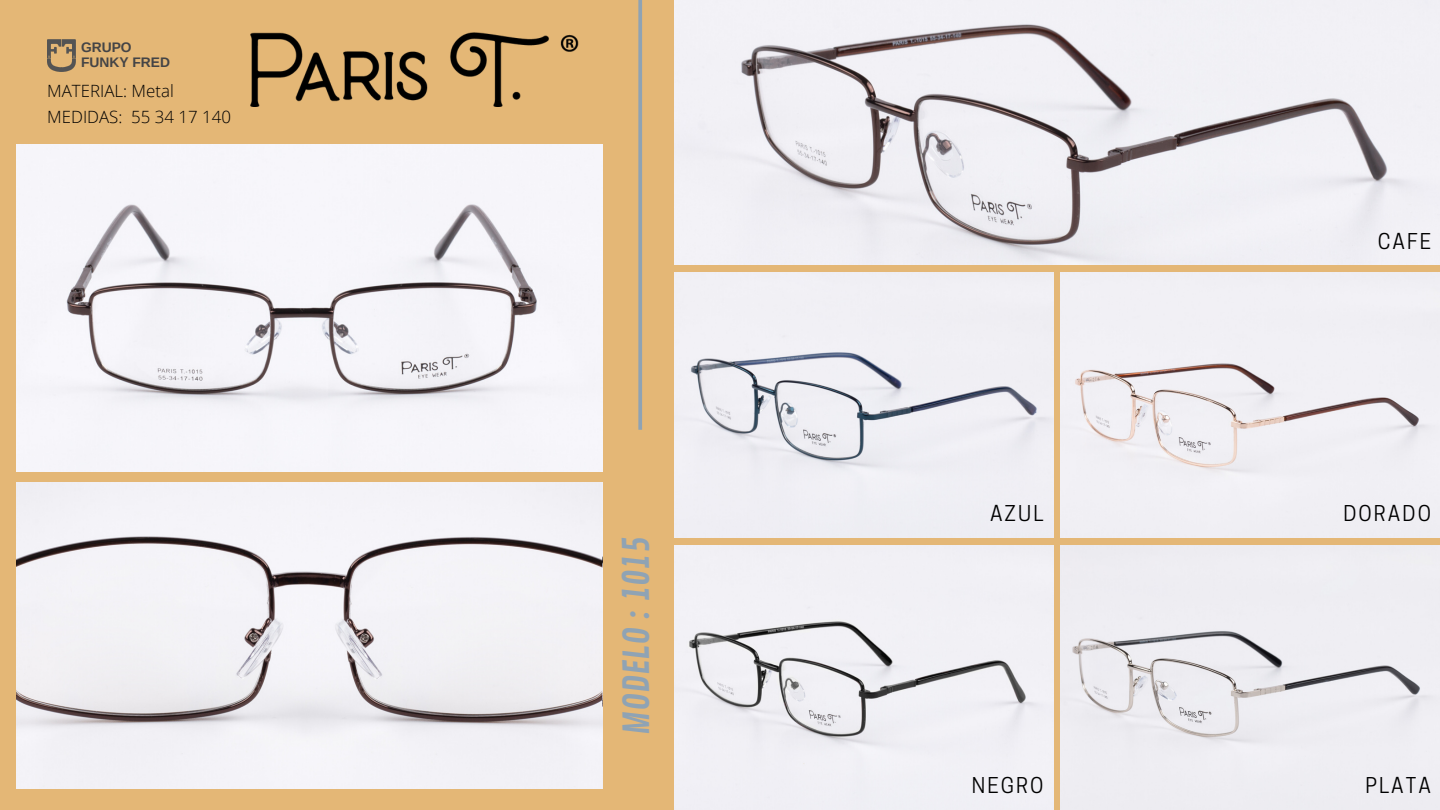
<style>
.page{position:relative;width:1440px;height:810px;background:#e4b776}
.page>*{position:absolute;margin:0;border:0;box-sizing:border-box;transform-origin:0 0}
.t1{font:35px "Contrail One";color:#8fa3b4}
.t2{font:20.5px "Cooper Hewitt";letter-spacing:.1em;color:#000}
.t3{font:300 16.9px/25.7px "Open Sans";color:#000}
.t4{font:700 13.8px/15px "Arimo";color:#444446}
</style>
<div class="page">
<img style="left:17px;top:483px;width:585px;height:305px">
<img style="left:675px;top:0;width:765px;height:265px">
<div style="left:675px;top:272px;width:378px;height:266px;background:#f0eff4"></div>
<div style="left:1061px;top:272px;width:379px;height:266px;background:#f1f0f5"></div>
<div style="left:675px;top:545px;width:378px;height:265px;background:#f1f0f5"></div>
<div style="left:1061px;top:545px;width:379px;height:265px;background:#eeedf2"></div>
<svg style="left:638px;top:0;width:4px;height:430px;background:#96a4ae"></svg>
<img style="left:47px;top:40px;width:29px;height:31px">
<img style="left:17px;top:145px;width:585px;height:327px">
<img style="left:251px;top:32px;width:328px;height:74px">
<p class="t4" style="left:81px;top:40px;width:91px">GRUPO<br>FUNKY FRED</p>
<p class="t3" style="left:47px;top:78px;width:185px">MATERIAL: Metal<br>MEDIDAS: 55 34 17 140</p>
<h1 class="t1" style="left:616px;top:735px;width:199px;rotate:-90deg">MODELO : 1015</h1>
<p class="t2" style="left:1378px;top:234px;width:55px">CAFE</p>
<p class="t2" style="left:990px;top:506px;width:55px">AZUL</p>
<p class="t2" style="left:1343px;top:506px;width:89px">DORADO</p>
<p class="t2" style="left:972px;top:777px;width:73px">NEGRO</p>
<p class="t2" style="left:1365px;top:777px;width:67px">PLATA</p>
</div>
